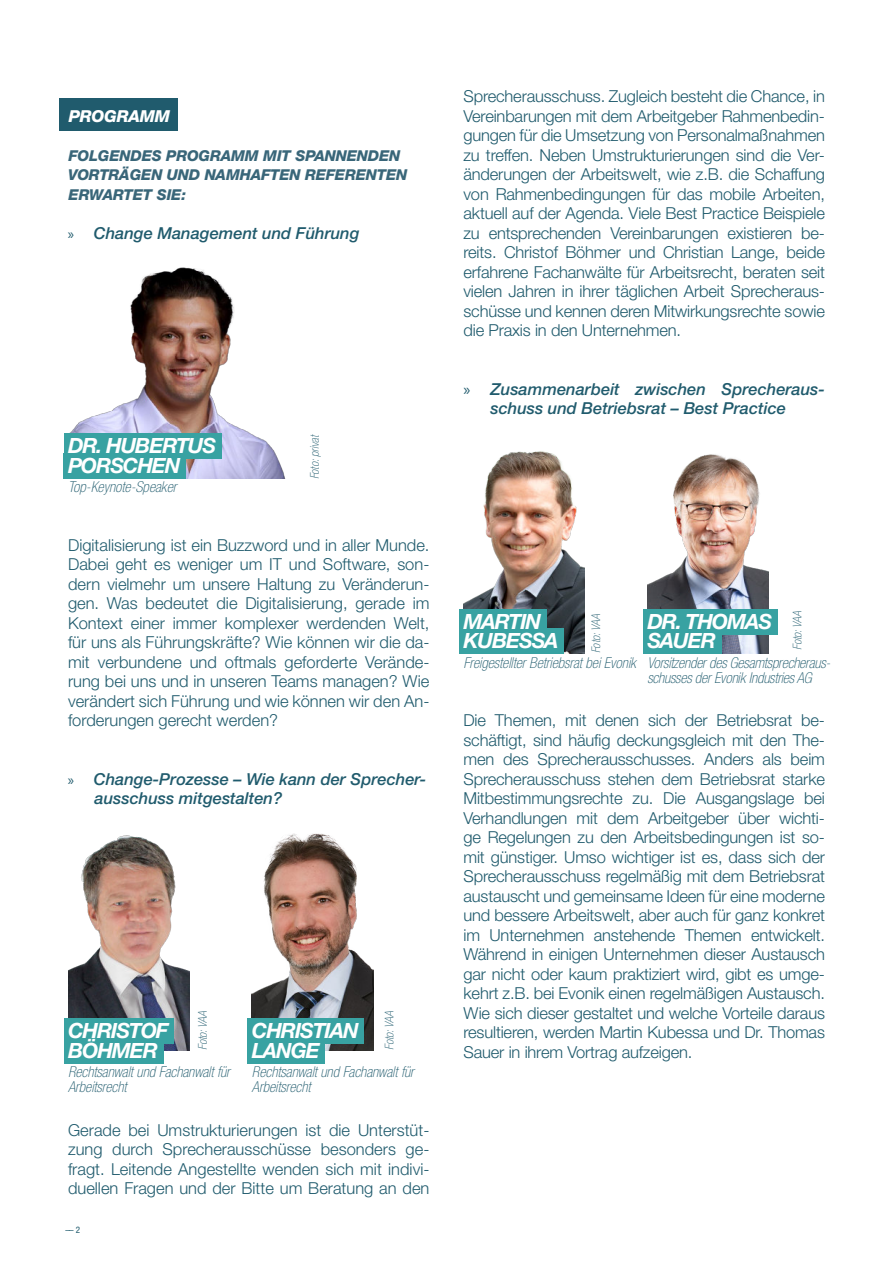
<style>
.page{position:relative;width:893px;height:1263px;background:#fff}
.page>*{position:absolute;margin:0;border:0;box-sizing:border-box;transform-origin:0 0}
.t1{font:italic 700 21px/19.5px "Helvetica Neue LT Std";letter-spacing:-.05em;color:#fff}
.t2{font:300 16.5px/19.5px "Helvetica Neue LT Std";letter-spacing:-.01em;color:#205b6d;text-align:justify}
.t3{font:italic 500 16.5px/19.5px "Helvetica Neue LT Std";color:#205b6d}
.t4{font:italic 800 16.5px "Helvetica Neue LT Std";letter-spacing:-.015em;color:#fff}
.t5{font:italic 100 condensed 15px/15px "Helvetica Neue LT Std";color:#205b6d}
.t6{font:italic 800 15px/19.5px "Helvetica Neue LT Std";letter-spacing:-.01em;color:#396679}
.t7{font:italic 100 condensed 12px "Helvetica Neue LT Std";letter-spacing:-.005em;color:#205b6d}
.t8{font:condensed 9px "Helvetica Neue LT Std";color:#205b6d}
.s1{font-family:"Myriad Pro";font-weight:400;font-style:normal;font-size:15px}
.s2{font-family:"Myriad Pro";font-weight:400;font-style:normal}
</style>
<div class="page">
<div style="left:60px;top:98px;width:118px;height:33px;background:#205b6d"></div>
<img style="left:69px;top:267px;width:217px;height:212px">
<div style="left:64px;top:434px;width:157px;height:25px;background:#38a2a2"></div>
<div style="left:64px;top:453px;width:122px;height:26px;background:#38a2a2"></div>
<img style="left:68px;top:835px;width:121px;height:215px">
<div style="left:64px;top:1019px;width:110px;height:25px;background:#38a2a2"></div>
<div style="left:64px;top:1038px;width:99px;height:26px;background:#38a2a2"></div>
<img style="left:252px;top:833px;width:121px;height:217px">
<div style="left:248px;top:1019px;width:116px;height:25px;background:#38a2a2"></div>
<div style="left:248px;top:1038px;width:77px;height:26px;background:#38a2a2"></div>
<img style="left:463px;top:451px;width:122px;height:202px">
<div style="left:459px;top:609px;width:87px;height:26px;background:#38a2a2"></div>
<div style="left:459px;top:629px;width:105px;height:25px;background:#38a2a2"></div>
<img style="left:647px;top:454px;width:122px;height:199px">
<div style="left:643px;top:609px;width:134px;height:26px;background:#38a2a2"></div>
<div style="left:643px;top:629px;width:78px;height:25px;background:#38a2a2"></div>
<p class="t4" style="left:69px;top:106px;width:103px">PROGRAMM</p>
<p class="t6" style="left:68px;top:145px;width:341px">FOLGENDES PROGRAMM MIT SPANNENDEN<br>VORTRÄGEN UND NAMHAFTEN REFERENTEN<br>ERWARTET SIE:</p>
<p class="t3" style="left:68px;top:223px;width:293px"><span class="s1">»</span> Change Management und Führung</p>
<p class="t1" style="left:68px;top:435px;width:149px">DR. HUBERTUS<br>PORSCHEN</p>
<p class="t5" style="left:68px;top:480px;width:110px">Top-Keynote-Speaker</p>
<p class="t7" style="left:308px;top:479px;width:47px;rotate:-90deg">Foto: privat</p>
<p class="t2" style="left:68px;top:535px;width:363px">Digitalisierung ist ein Buzzword und in aller Munde.<br>Dabei geht es weniger um IT und Software, son&shy;dern vielmehr um unsere Haltung zu Veränderun&shy;gen. Was bedeutet die Digitalisierung, gerade im Kontext einer immer komplexer werdenden Welt, für uns als Führungskräfte? Wie können wir die da&shy;mit verbundene und oftmals geforderte Verände&shy;rung bei uns und in unseren Teams managen? Wie verändert sich Führung und wie können wir den An&shy;forderungen gerecht werden?</p>
<p class="t3" style="left:95px;top:769px;width:333px;text-indent:-27px"><span class="s1">»</span> Change-Prozesse – Wie kann der Sprecher&shy;ausschuss mitgestalten?</p>
<p class="t7" style="left:196px;top:1050px;width:40px;rotate:-90deg">Foto: VAA</p>
<p class="t7" style="left:382px;top:1050px;width:40px;rotate:-90deg">Foto: VAA</p>
<p class="t1" style="left:68px;top:1020px;width:102px">CHRISTOF<br>BÖHMER</p>
<p class="t5" style="left:68px;top:1065px;width:163px">Rechtsanwalt und Fachanwalt für<br>Arbeitsrecht</p>
<p class="t1" style="left:252px;top:1020px;width:108px">CHRISTIAN<br>LANGE</p>
<p class="t5" style="left:252px;top:1065px;width:163px">Rechtsanwalt und Fachanwalt für<br>Arbeitsrecht</p>
<p class="t2" style="left:68px;top:1120px;width:363px">Gerade bei Umstrukturierungen ist die Unterstüt&shy;zung durch Sprecherausschüsse besonders ge&shy;fragt. Leitende Angestellte wenden sich mit indivi&shy;duellen Fragen und der Bitte um Beratung an den</p>
<p class="t8" style="left:65px;top:1225px;width:16px">–– 2</p>
<p class="t2" style="left:463px;top:86px;width:363px">Sprecherausschuss. Zugleich besteht die Chance, in Vereinbarungen mit dem Arbeitgeber Rahmenbedin&shy;gungen für die Umsetzung von Personalmaßnahmen zu treffen. Neben Umstrukturierungen sind die Ver&shy;änderungen der Arbeitswelt, wie z.B. die Schaffung von Rahmenbedingungen für das mobile Arbeiten, aktuell auf der Agenda. Viele Best Practice Beispiele zu entsprechenden Vereinbarungen existieren be&shy;reits. Christof Böhmer und Christian Lange, beide erfahrene Fachanwälte für Arbeitsrecht, beraten seit vielen Jahren in ihrer täglichen Arbeit Sprecheraus&shy;schüsse und kennen deren Mitwirkungsrechte sowie die Praxis in den Unternehmen.</p>
<p class="t3" style="left:490px;top:379px;width:336px;text-indent:-27px"><span class="s2">»</span> Zusammenarbeit zwischen Sprecheraus&shy;schuss und Betriebsrat – Best Practice</p>
<p class="t7" style="left:589px;top:653px;width:40px;rotate:-90deg">Foto: VAA</p>
<p class="t7" style="left:791px;top:650px;width:40px;rotate:-90deg">Foto: VAA</p>
<p class="t1" style="left:647px;top:611px;width:126px">DR. THOMAS<br>SAUER</p>
<p class="t5" style="left:647px;top:655px;width:184px">Vorsitzender des Gesamtsprecheraus&shy;schusses der Evonik Industries AG</p>
<p class="t1" style="left:463px;top:611px;width:97px">MARTIN<br>KUBESSA</p>
<p class="t5" style="left:463px;top:655px;width:174px">Freigestellter Betriebsrat bei Evonik</p>
<p class="t2" style="left:463px;top:710px;width:363px">Die Themen, mit denen sich der Betriebsrat be&shy;schäftigt, sind häufig deckungsgleich mit den The&shy;men des Sprecherausschusses. Anders als beim Sprecherausschuss stehen dem Betriebsrat starke Mitbestimmungsrechte zu. Die Ausgangslage bei Verhandlungen mit dem Arbeitgeber über wichti&shy;ge Regelungen zu den Arbeitsbedingungen ist so&shy;mit günstiger. Umso wichtiger ist es, dass sich der Sprecherausschuss regelmäßig mit dem Betriebsrat austauscht und gemeinsame Ideen für eine moderne und bessere Arbeitswelt, aber auch für ganz konkret im Unternehmen anstehende Themen entwickelt.<br>Während in einigen Unternehmen dieser Austausch gar nicht oder kaum praktiziert wird, gibt es umge&shy;kehrt z.B. bei Evonik einen regelmäßigen Austausch.<br>Wie sich dieser gestaltet und welche Vorteile daraus resultieren, werden Martin Kubessa und Dr. Thomas Sauer in ihrem Vortrag aufzeigen.</p>
</div>
